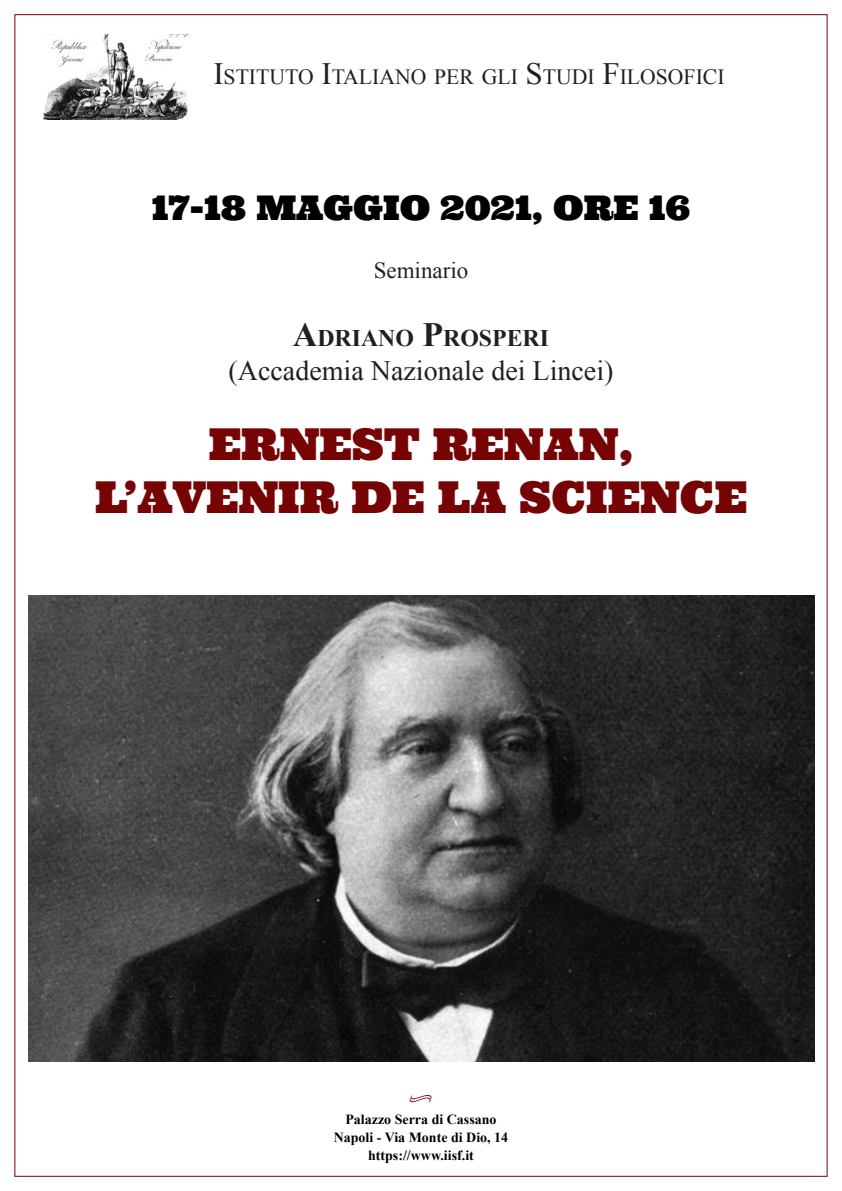
<style>
.page{position:relative;width:842px;height:1191px;background:#fff}
.page>*{position:absolute;margin:0;border:0;box-sizing:border-box;transform-origin:0 0}
.t1{font:44px/52.8px "Ultra";color:#760405;text-align:center}
.t2{font:34px "Ultra";color:#000}
.t3{font:28px "Times New Roman";color:#231f20}
.t4{font:700 23.8px "Times New Roman";color:#231f20}
.t5{font:23px "Times New Roman";color:#231f20}
.t6{font:21.7px "Times New Roman";color:#231f20}
.t7{font:14.9px "Minion Pro";color:#760405}
.t8{font:700 14px "Times New Roman";color:#000}
.s1{font-size:31px}
.s2{font-size:34px}
</style>
<div class="page">
<img style="left:44px;top:34px;width:145px;height:86px">
<img style="left:29px;top:595px;width:785px;height:467px">
<p class="t6" style="left:213px;top:62px;width:512px"><span class="s1">I</span>STITUTO <span class="s1">I</span>TALIANO PER GLI <span class="s1">S</span> TUDI <span class="s1">F</span>ILOSOFICI</p>
<p class="t2" style="left:152px;top:186px;width:540px">17-18 MAGGIO 2021, ORE 16</p>
<p class="t5" style="left:374px;top:254px;width:96px">Seminario</p>
<p class="t4" style="left:293px;top:322px;width:258px"><span class="s2">A</span>DRIANO <span class="s2">P</span>ROSPERI</p>
<p class="t3" style="left:229px;top:351px;width:386px">(Accademia Nazionale dei Lincei)</p>
<p class="t1" style="left:95px;top:417px;width:653px">ERNEST RENAN,<br>L’AVENIR DE LA SCIENCE</p>
<p class="t7" style="left:409px;top:1087px;width:25px">•</p>
<p class="t8" style="left:345px;top:1109px;width:153px">Palazzo Serra di Cassano</p>
<p class="t8" style="left:334px;top:1127px;width:176px">Napoli - Via Monte di Dio, 14</p>
<p class="t8" style="left:368px;top:1145px;width:107px">https://www.iisf.it</p>
</div>
